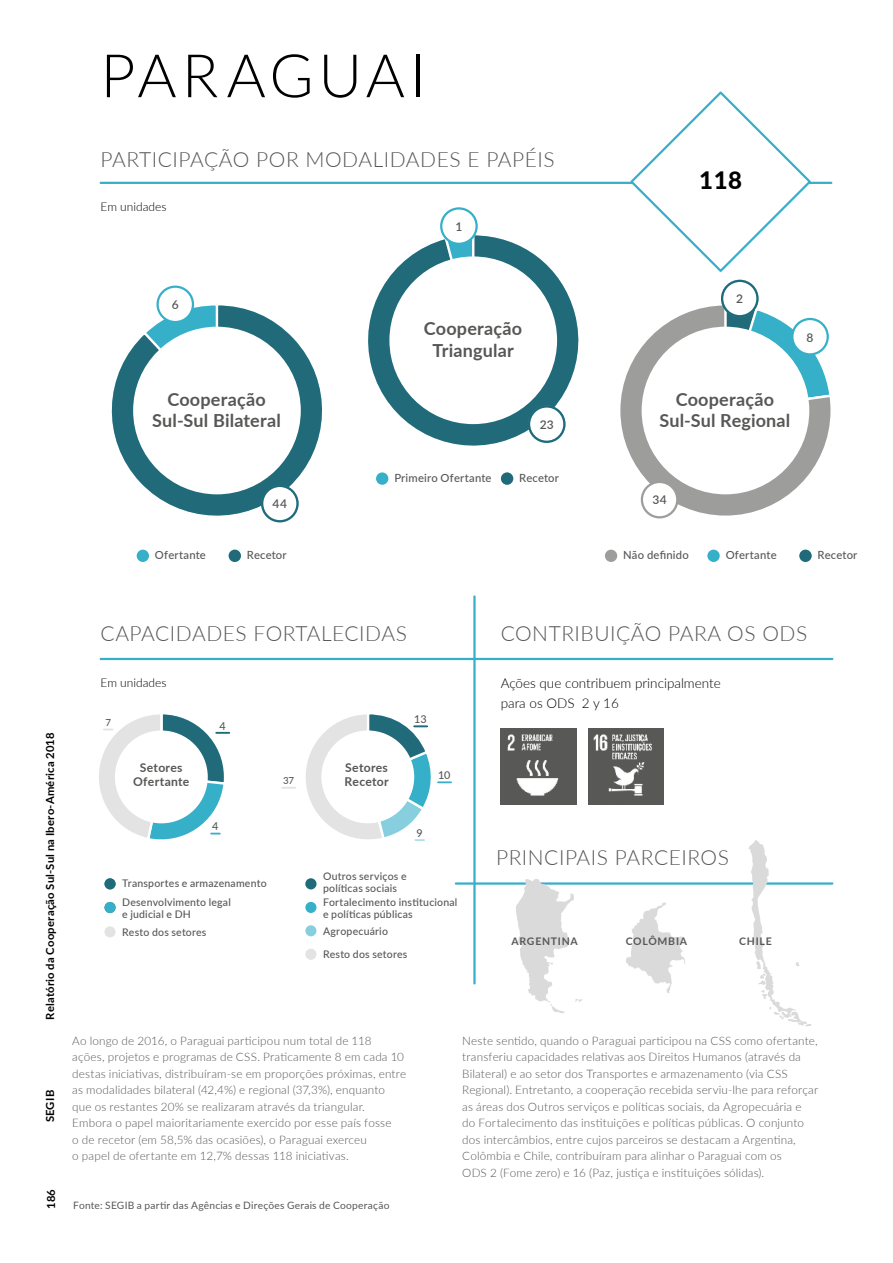
<style>
.page{position:relative;width:893px;height:1263px;background:#fff}
.page>*{position:absolute;margin:0;border:0;box-sizing:border-box;transform-origin:0 0}
.t1{font:300 60px "Lato";letter-spacing:.08em;color:#000}
.t2{font:800 24px "Lato";color:#000}
.t3{font:300 21px "Lato";letter-spacing:.025em;color:#575756}
.t4{font:700 18px/21.6px "Lato";letter-spacing:.01em;color:#575756;text-align:center}
.t5{font:300 13.5px/19.5px "Lato";color:#000}
.t6{font:700 12.15px/13.4px "Lato";letter-spacing:.025em;color:#575756;text-align:center}
.t7{font:300 12px "Lato";color:#000}
.t8{font:600 12px "Lato";color:#575756}
.t9{font:300 11.7px/16.5px "Lato";letter-spacing:.015em;color:#575756}
.t10{font:500 11.25px "Lato";letter-spacing:.015em;color:#575756}
.t11{font:700 11.25px "Lato";letter-spacing:.02em;color:#000}
.t12{font:500 10.8px "Lato";color:#575756}
.t13{font:500 10.5px/12px "Lato";letter-spacing:.02em;color:#575756}
.t14{font:700 10.5px "Lato";letter-spacing:.07em;color:#575756}
.t15{font:10.2px "Lato";letter-spacing:.02em;color:#575756}
.t16{font:500 9.75px "Lato";color:#575756}
</style>
<div class="page">
<svg style="left:620px;top:303px;width:211px;height:216px"></svg>
<svg style="left:111px;top:303px;width:211px;height:216px"></svg>
<svg style="left:368px;top:233px;width:211px;height:213px"></svg>
<svg style="left:722px;top:303px;width:109px;height:110px"></svg>
<hr style="left:101px;top:182px;width:730px;height:2px;background:#36b0c9">
<hr style="left:101px;top:658px;width:731px;height:2px;background:#36b0c9">
<hr style="left:456px;top:882px;width:376px;height:3px;background:#36b0c9">
<hr style="left:473px;top:596px;width:3px;height:387px;background:#36b0c9">
<div style="left:642px;top:327px;width:167px;height:167px;background:#fff;border-radius:50%"></div>
<img style="left:501px;top:729px;width:75px;height:75px">
<img style="left:588px;top:729px;width:76px;height:75px">
<svg style="left:628px;top:91px;width:185px;height:181px"></svg>
<div style="left:137px;top:550px;width:12px;height:12px;background:#36b0c9;border-radius:50%"></div>
<div style="left:229px;top:550px;width:12px;height:12px;background:#206a79;border-radius:50%"></div>
<div style="left:441px;top:208px;width:36px;height:36px;background:#fff;border-radius:50%"></div>
<div style="left:440px;top:207px;width:38px;height:38px;border:2px solid #36b0c9;border-radius:50%"></div>
<div style="left:262px;top:486px;width:36px;height:35px;background:#fff;border-radius:50%"></div>
<div style="left:261px;top:485px;width:38px;height:37px;border:2px solid #000;border-radius:50%"></div>
<div style="left:158px;top:287px;width:35px;height:35px;background:#fff;border-radius:50%"></div>
<div style="left:156px;top:286px;width:38px;height:37px;border:2px solid #36b0c9;border-radius:50%"></div>
<div style="left:792px;top:319px;width:36px;height:35px;background:#fff;border-radius:50%"></div>
<div style="left:791px;top:318px;width:38px;height:37px;border:2px solid #36b0c9;border-radius:50%"></div>
<div style="left:133px;top:327px;width:168px;height:167px;background:#fff;border-radius:50%"></div>
<div style="left:529px;top:406px;width:35px;height:36px;background:#fff;border-radius:50%"></div>
<div style="left:528px;top:405px;width:37px;height:38px;border:2px solid #000;border-radius:50%"></div>
<div style="left:722px;top:281px;width:35px;height:35px;background:#fff;border-radius:50%"></div>
<div style="left:721px;top:280px;width:38px;height:37px;border:2px solid #000;border-radius:50%"></div>
<div style="left:389px;top:256px;width:168px;height:168px;background:#fff;border-radius:50%"></div>
<div style="left:641px;top:481px;width:37px;height:37px;background:#fff;border:2px solid #9d9d9c;border-radius:50%"></div>
<svg style="left:748px;top:840px;width:63px;height:186px"></svg>
<div style="left:376px;top:472px;width:12px;height:13px;background:#36b0c9;border-radius:50%"></div>
<svg style="left:501px;top:472px;width:12px;height:13px"></svg>
<div style="left:605px;top:550px;width:12px;height:12px;background:#9d9d9c;border-radius:50%"></div>
<div style="left:707px;top:550px;width:13px;height:12px;background:#36b0c9;border-radius:50%"></div>
<svg style="left:799px;top:550px;width:13px;height:12px"></svg>
<svg style="left:516px;top:879px;width:67px;height:134px"></svg>
<svg style="left:626px;top:902px;width:60px;height:91px"></svg>
<div style="left:305px;top:902px;width:11px;height:11px;background:#36b0c9;border-radius:50%"></div>
<div style="left:305px;top:925px;width:11px;height:11px;background:#87cfde;border-radius:50%"></div>
<div style="left:305px;top:949px;width:11px;height:11px;background:#e3e3e3;border-radius:50%"></div>
<div style="left:305px;top:878px;width:11px;height:11px;background:#206a79;border-radius:50%"></div>
<div style="left:104px;top:926px;width:12px;height:11px;background:#e3e3e3;border-radius:50%"></div>
<div style="left:104px;top:902px;width:12px;height:11px;background:#36b0c9;border-radius:50%"></div>
<div style="left:104px;top:878px;width:12px;height:11px;background:#206a79;border-radius:50%"></div>
<svg style="left:99px;top:714px;width:130px;height:126px"></svg>
<svg style="left:282px;top:714px;width:169px;height:127px"></svg>
<h1 class="t1" style="left:101px;top:34px;width:327px">PARAGUAI</h1>
<h3 class="t3" style="left:101px;top:145px;width:456px">PARTICIPAÇÃO POR MODALIDADES E PAPÉIS</h3>
<p class="t7" style="left:101px;top:198px;width:67px">Em unidades</p>
<p class="t8" style="left:172px;top:296px;width:8px">6</p>
<h3 class="t4" style="left:152px;top:388px;width:130px">Cooperação<br>Sul-Sul Bilateral</h3>
<p class="t8" style="left:273px;top:495px;width:16px">44</p>
<p class="t10" style="left:155px;top:547px;width:52px">Ofertante</p>
<p class="t10" style="left:247px;top:547px;width:41px">Recetor</p>
<p class="t8" style="left:455px;top:218px;width:8px">1</p>
<h3 class="t4" style="left:424px;top:317px;width:100px">Cooperação<br>Triangular</h3>
<p class="t8" style="left:540px;top:416px;width:15px">23</p>
<p class="t10" style="left:394px;top:470px;width:99px">Primeiro Ofertante</p>
<p class="t10" style="left:519px;top:470px;width:41px">Recetor</p>
<h2 class="t2" style="left:699px;top:163px;width:44px">118</h2>
<p class="t8" style="left:736px;top:290px;width:8px">2</p>
<p class="t8" style="left:806px;top:328px;width:8px">8</p>
<h3 class="t4" style="left:659px;top:388px;width:133px">Cooperação<br>Sul-Sul Regional</h3>
<p class="t8" style="left:652px;top:491px;width:16px">34</p>
<p class="t10" style="left:623px;top:547px;width:67px">Não definido</p>
<p class="t10" style="left:726px;top:547px;width:52px">Ofertante</p>
<p class="t10" style="left:818px;top:547px;width:41px">Recetor</p>
<p class="t11" style="left:42px;top:1019px;width:289px;rotate:-90deg">Relatório da Cooperação Sul-Sul na Ibero-América 2018</p>
<p class="t11" style="left:42px;top:1122px;width:34px;rotate:-90deg">SEGIB</p>
<p class="t11" style="left:43px;top:1209px;width:21px;rotate:-90deg">186</p>
<h3 class="t3" style="left:101px;top:619px;width:308px">CAPACIDADES FORTALECIDAS</h3>
<p class="t7" style="left:101px;top:674px;width:67px">Em unidades</p>
<p class="t16" style="left:105px;top:715px;width:7px">7</p>
<p class="t6" style="left:133px;top:761px;width:58px">Setores<br>Ofertante</p>
<p class="t12" style="left:220px;top:718px;width:8px">4</p>
<p class="t12" style="left:212px;top:819px;width:8px">4</p>
<p class="t16" style="left:283px;top:773px;width:13px">37</p>
<p class="t13" style="left:122px;top:873px;width:146px;line-height:18.8px">Transportes e armazenamento<br>Desenvolvimento legal</p>
<p class="t13" style="left:122px;top:904px;width:86px;line-height:18.3px">e judicial e DH<br>Resto dos setores</p>
<p class="t6" style="left:345px;top:761px;width:46px;text-align:left">Setores<br>Recetor</p>
<p class="t12" style="left:414px;top:711px;width:14px">13</p>
<p class="t12" style="left:438px;top:767px;width:14px">10</p>
<p class="t12" style="left:416px;top:825px;width:8px">9</p>
<p class="t13" style="left:323px;top:870px;width:85px">Outros serviços e políticas sociais</p>
<p class="t13" style="left:323px;top:925px;width:66px">Agropecuário</p>
<p class="t13" style="left:323px;top:895px;width:136px">Fortalecimento institucional e políticas públicas</p>
<p class="t13" style="left:323px;top:948px;width:86px">Resto dos setores</p>
<h3 class="t3" style="left:501px;top:619px;width:308px">CONTRIBUIÇÃO PARA OS ODS</h3>
<p class="t5" style="left:501px;top:673px;width:222px">Ações que contribuem principalmente para os ODS 2 y 16</p>
<h3 class="t3" style="left:496px;top:842px;width:234px">PRINCIPAIS PARCEIROS</h3>
<p class="t14" style="left:511px;top:934px;width:68px">ARGENTINA</p>
<p class="t14" style="left:626px;top:933px;width:63px">COLÔMBIA</p>
<p class="t14" style="left:739px;top:933px;width:34px">CHILE</p>
<p class="t9" style="left:72px;top:1032px;width:335px">Ao longo de 2016, o Paraguai participou num total de 118 ações, projetos e programas de CSS. Praticamente 8 em cada 10 destas iniciativas, distribuíram-se em proporções próximas, entre as modalidades bilateral (42,4%) e regional (37,3%), enquanto que os restantes 20% se realizaram através da triangular.<br>Embora o papel maioritariamente exercido por esse país fosse<br>o de recetor (em 58,5% das ocasiões), o Paraguai exerceu<br>o papel de ofertante em 12,7% dessas 118 iniciativas.</p>
<p class="t9" style="left:462px;top:1032px;width:357px">Neste sentido, quando o Paraguai participou na CSS como ofertante, transferiu capacidades relativas aos Direitos Humanos (através da Bilateral) e ao setor dos Transportes e armazenamento (via CSS Regional). Entretanto, a cooperação recebida serviu-lhe para reforçar as áreas dos Outros serviços e políticas sociais, da Agropecuária e<br>do Fortalecimento das instituições e políticas públicas. O conjunto dos intercâmbios, entre cujos parceiros se destacam a Argentina, Colômbia e Chile, contribuíram para alinhar o Paraguai com os<br>ODS 2 (Fome zero) e 16 (Paz, justiça e instituições sólidas).</p>
<p class="t15" style="left:73px;top:1198px;width:318px">Fonte: SEGIB a partir das Agências e Direções Gerais de Cooperação</p>
</div>
